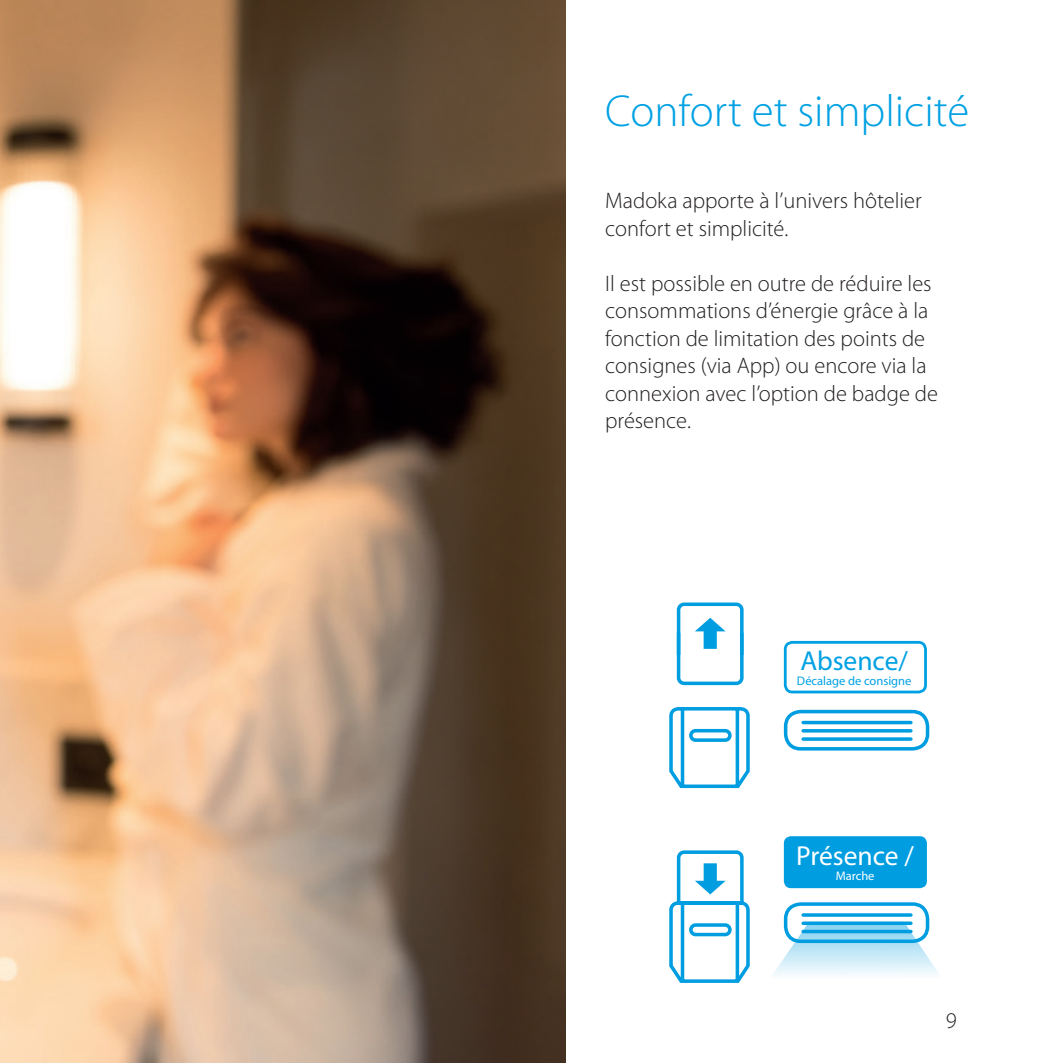
<style>
.page{position:relative;width:1063px;height:1063px;background:#fff}
.page>*{position:absolute;margin:0;border:0;box-sizing:border-box;transform-origin:0 0}
.t1{font:300 45px "Myriad Pro";color:#00a1e3}
.t2{font:27.5px "Myriad Pro";color:#fff}
.t3{font:27.5px "Myriad Pro";color:#00a1e3}
.t4{font:300 22.5px/27.5px "Myriad Pro";color:#231f20}
.t5{font:12.5px "Myriad Pro";color:#00a1e3}
.t6{font:12.5px "Myriad Pro";color:#fff}
</style>
<div class="page">
<img style="left:0;top:0;width:566px;height:1063px">
<svg style="left:669px;top:707px;width:81px;height:82px"></svg>
<div style="left:784px;top:641px;width:143px;height:52px;border:3px solid #00a1e3;border-radius:7px"></div>
<div style="left:784px;top:836px;width:143px;height:52px;background:#009ee0;border-radius:7px"></div>
<div style="left:784px;top:710px;width:145px;height:41px;border:4px solid #009ee0;border-radius:15px"></div>
<hr style="left:803px;top:721px;width:108px;height:3px;background:#009ee0">
<svg style="left:803px;top:729px;width:108px;height:4px"></svg>
<svg style="left:803px;top:737px;width:108px;height:4px"></svg>
<div style="left:784px;top:902px;width:145px;height:41px;border:4px solid #009ee0;border-radius:15px"></div>
<svg style="left:803px;top:913px;width:108px;height:4px"></svg>
<svg style="left:773px;top:922px;width:165px;height:53px"></svg>
<svg style="left:676px;top:602px;width:68px;height:84px"></svg>
<svg style="left:669px;top:850px;width:81px;height:133px"></svg>
<h1 class="t1" style="left:605px;top:86px;width:366px">Confort et simplicité</h1>
<p class="t4" style="left:605px;top:187px;width:318px">Madoka apporte à l’univers hôtelier confort et simplicité.</p>
<p class="t4" style="left:605px;top:270px;width:334px">Il est possible en outre de réduire les consommations d’énergie grâce à la fonction de limitation des points de consignes (via App) ou encore via la connexion avec l’option de badge de présence.</p>
<p class="t3" style="left:800px;top:644px;width:109px">Absence/</p>
<p class="t5" style="left:797px;top:673px;width:116px">Décalage de consigne</p>
<p class="t2" style="left:796px;top:839px;width:119px">Présence /</p>
<p class="t6" style="left:836px;top:868px;width:40px">Marche</p>
<p class="t4" style="left:946px;top:1007px;width:12px">9</p>
</div>
